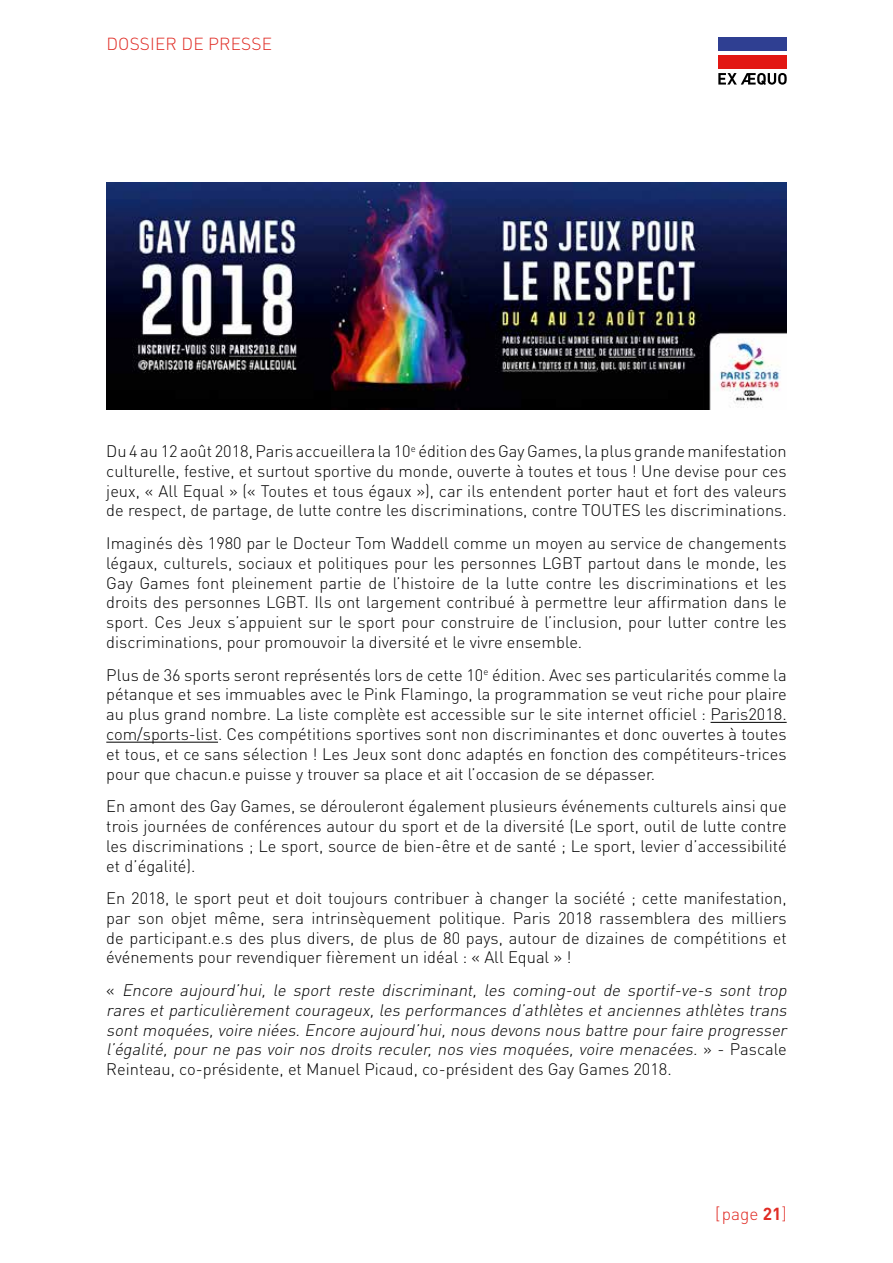
<style>
.page{position:relative;width:893px;height:1263px;background:#fff}
.page>*{position:absolute;margin:0;border:0;box-sizing:border-box;transform-origin:0 0}
.t1{font:300 17.25px "DIN Pro";letter-spacing:.01em;color:#e02b24}
._00-TXT_courant_noir{font:300 16.5px/19.8px "DIN Pro";color:#000;text-align:justify}
._00-TXT_courant_noir-2{font:italic 300 16.5px/19.8px "DIN Pro";color:#000}
.s1{font-style:normal}
.s2{font-weight:700}
</style>
<div class="page">
<div style="left:718px;top:37px;width:69px;height:14px;background:#2f3f92"></div>
<div style="left:718px;top:55px;width:69px;height:14px;background:#e21713"></div>
<svg style="left:718px;top:73px;width:69px;height:12px"></svg>
<hr style="left:711px;top:722px;width:76px;height:1px;background:#000">
<hr style="left:106px;top:742px;width:112px;height:1px;background:#000">
<img style="left:106px;top:183px;width:681px;height:227px">
<p class="t1" style="left:106px;top:33px;width:167px">DOSSIER DE PRESSE</p>
<p class="_00-TXT_courant_noir" style="left:106px;top:441px;width:682px">Du 4 au 12 août 2018, Paris accueillera la 10<sup>e</sup> édition des Gay Games, la plus grande manifestation culturelle, festive, et surtout sportive du monde, ouverte à toutes et tous ! Une devise pour ces jeux, « All Equal » (« Toutes et tous égaux »), car ils entendent porter haut et fort des valeurs de respect, de partage, de lutte contre les discriminations, contre TOUTES les discriminations.</p>
<p class="_00-TXT_courant_noir" style="left:106px;top:533px;width:682px">Imaginés dès 1980 par le Docteur Tom Waddell comme un moyen au service de changements légaux, culturels, sociaux et politiques pour les personnes LGBT partout dans le monde, les Gay Games font pleinement partie de l’histoire de la lutte contre les discriminations et les droits des personnes LGBT. Ils ont largement contribué à permettre leur affirmation dans le sport. Ces Jeux s’appuient sur le sport pour construire de l’inclusion, pour lutter contre les discriminations, pour promouvoir la diversité et le vivre ensemble.</p>
<p class="_00-TXT_courant_noir" style="left:106px;top:664px;width:682px">Plus de 36 sports seront représentés lors de cette 10<sup>e</sup> édition. Avec ses particularités comme la pétanque et ses immuables avec le Pink Flamingo, la programmation se veut riche pour plaire au plus grand nombre. La liste complète est accessible sur le site internet officiel : Paris2018. com/sports-list. Ces compétitions sportives sont non discriminantes et donc ouvertes à toutes et tous, et ce sans sélection ! Les Jeux sont donc adaptés en fonction des compétiteurs-trices pour que chacun.e puisse y trouver sa place et ait l’occasion de se dépasser.</p>
<p class="_00-TXT_courant_noir" style="left:106px;top:796px;width:682px">En amont des Gay Games, se dérouleront également plusieurs événements culturels ainsi que trois journées de conférences autour du sport et de la diversité (Le sport, outil de lutte contre les discriminations ; Le sport, source de bien-être et de santé ; Le sport, levier d’accessibilité et d’égalité).</p>
<p class="_00-TXT_courant_noir" style="left:106px;top:888px;width:682px">En 2018, le sport peut et doit toujours contribuer à changer la société ; cette manifestation, par son objet même, sera intrinsèquement politique. Paris 2018 rassemblera des milliers de participant.e.s des plus divers, de plus de 80 pays, autour de dizaines de compétitions et événements pour revendiquer fièrement un idéal : « All Equal » !</p>
<p class="_00-TXT_courant_noir-2" style="left:106px;top:980px;width:685px"><span class="s1">«</span> Encore aujourd’hui, le sport reste discriminant, les coming-out de sportif-ve-s sont trop rares et particulièrement courageux, les performances d’athlètes et anciennes athlètes trans sont moquées, voire niées. Encore aujourd’hui, nous devons nous battre pour faire progresser l’égalité, pour ne pas voir nos droits reculer, nos vies moquées, voire menacées. <span class="s1">» - P a s c a le Reinteau, co-présidente, et Manuel Picaud, co-président des Gay Games 2018.</span></p>
<p class="t1" style="left:715px;top:1203px;width:73px">[page <span class="s2">21</span>]</p>
</div>
